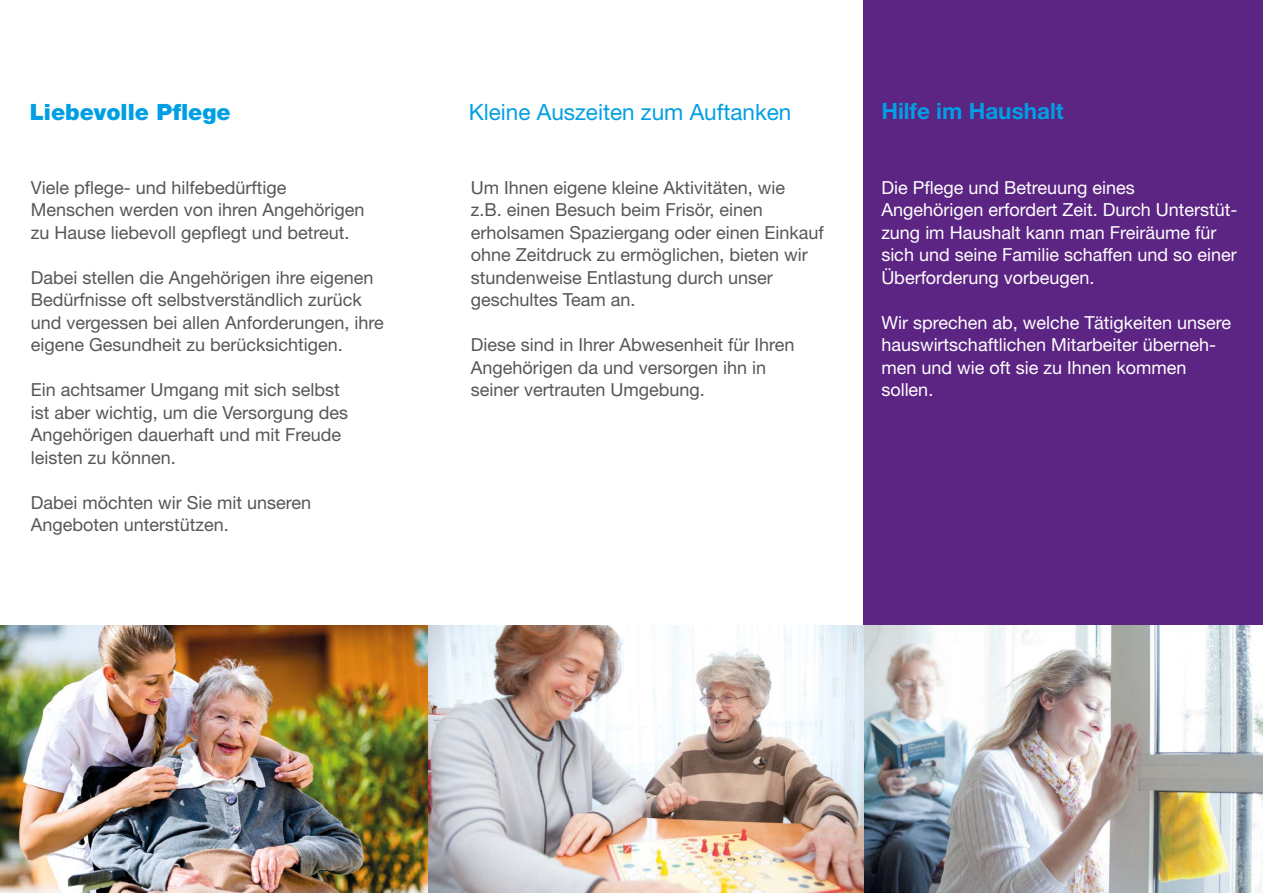
<style>
.page{position:relative;width:1263px;height:893px;background:#fff}
.page>*{position:absolute;margin:0;border:0;box-sizing:border-box;transform-origin:0 0}
.t1{font:22.5px "Helvetica Neue LT Std";color:#009fe3}
.t2{font:900 22.5px "Helvetica Neue LT Std";color:#009fe3}
.t3{font:700 22.5px "Helvetica Neue LT Pro";color:#009fe3}
.t4{font:18px/22.5px "Helvetica Neue LT Std";color:#575756}
.t5{font:18px/22.5px "Helvetica Neue LT Std";color:#fff}
</style>
<div class="page">
<div style="left:863px;top:0;width:400px;height:893px;background:#5c2483"></div>
<img style="left:0;top:625px;width:1263px;height:268px">
<p class="t2" style="left:30px;top:99px;width:202px">Liebevolle Pflege</p>
<p class="t1" style="left:469px;top:99px;width:324px">Kleine Auszeiten zum Auftanken</p>
<p class="t4" style="left:31px;top:176px;width:335px">Viele pflege- und hilfebedürftige<br>Menschen werden von ihren Angehörigen zu Hause liebevoll gepflegt und betreut.</p>
<p class="t4" style="left:31px;top:266px;width:354px">Dabei stellen die Angehörigen ihre eigenen Bedürfnisse oft selbstverständlich zurück und vergessen bei allen Anforderungen, ihre eigene Gesundheit zu berücksichtigen.</p>
<p class="t4" style="left:31px;top:378px;width:319px">Ein achtsamer Umgang mit sich selbst ist aber wichtig, um die Versorgung des Angehörigen dauerhaft und mit Freude leisten zu können.</p>
<p class="t4" style="left:31px;top:491px;width:282px">Dabei möchten wir Sie mit unseren<br>Angeboten unterstützen.</p>
<p class="t4" style="left:471px;top:176px;width:355px">Um Ihnen eigene kleine Aktivitäten, wie<br>z.B. einen Besuch beim Frisör, einen erholsamen Spaziergang oder einen Einkauf ohne Zeitdruck zu ermöglichen, bieten wir stundenweise Entlastung durch unser geschultes Team an.</p>
<p class="t4" style="left:471px;top:333px;width:325px">Diese sind in Ihrer Abwesenheit für Ihren<br>Angehörigen da und versorgen ihn in seiner vertrauten Umgebung.</p>
<p class="t3" style="left:881px;top:97px;width:184px">Hilfe im Haushalt</p>
<p class="t5" style="left:881px;top:176px;width:358px">Die Pflege und Betreuung eines Angehörigen erfordert Zeit. Durch Unterstüt&shy;zung im Haushalt kann man Freiräume für sich und seine Familie schaffen und so einer Überforderung vorbeugen.</p>
<p class="t5" style="left:881px;top:311px;width:351px">Wir sprechen ab, welche Tätigkeiten unsere hauswirtschaftlichen Mitarbeiter überneh&shy;men und wie oft sie zu Ihnen kommen sollen.</p>
</div>
